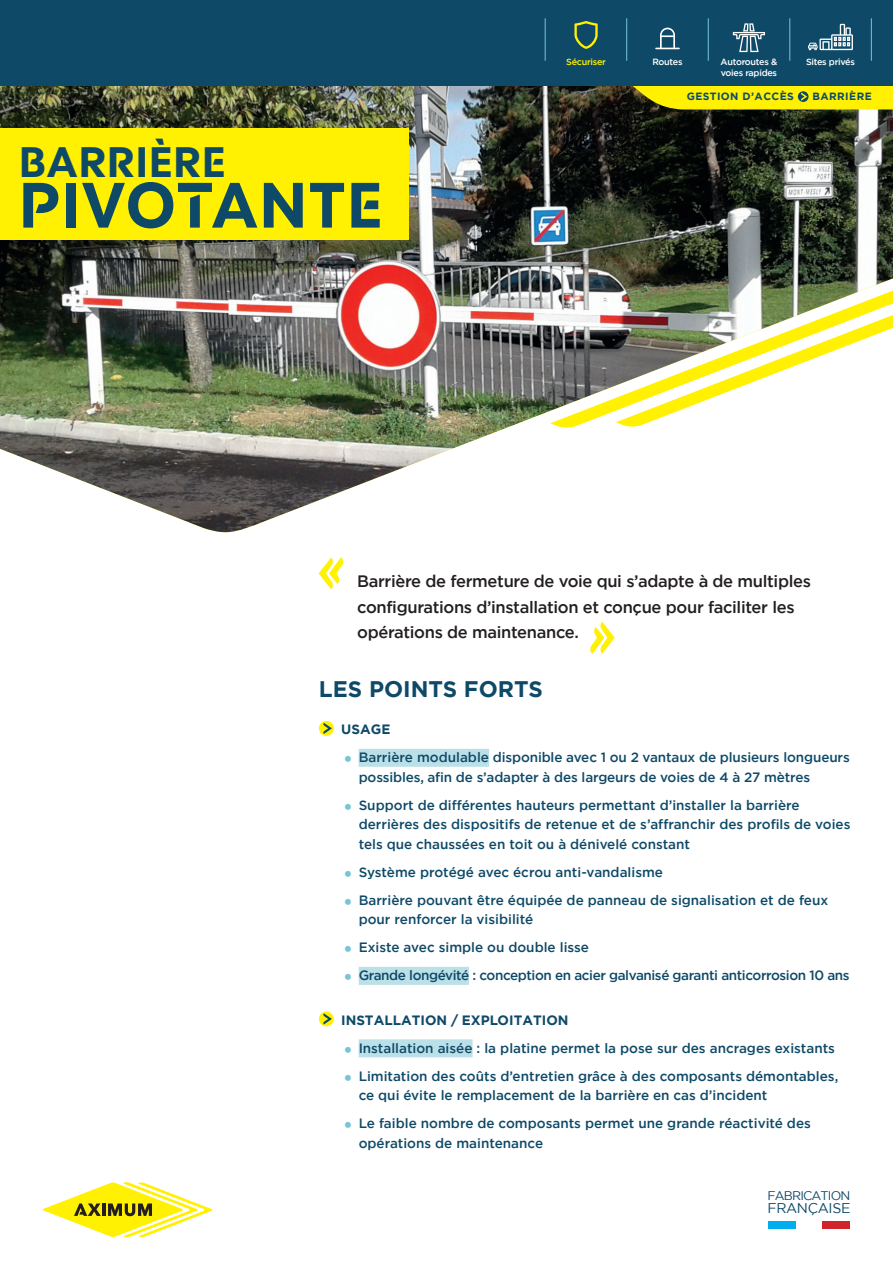
<style>
.page{position:relative;width:893px;height:1263px;background:#fff}
.page>*{position:absolute;margin:0;border:0;box-sizing:border-box;transform-origin:0 0}
.t1{font:700 63px "Colas";letter-spacing:.03em;color:#0e4a68}
.t2{font:700 42px "Colas";letter-spacing:.03em;color:#0e4a68}
.t3{font:700 22.5px "Gotham";color:#0e4a68}
.t4{font:500 16.5px/25.5px "Gotham";letter-spacing:-.02em;color:#231f20}
.t5{font:14.1px "Gotham";letter-spacing:-.025em;color:#0e4a68}
.t6{font:500 13.5px/19.5px "Gotham";color:#0e4a68}
.t7{font:500 13.5px/28px "Gotham";letter-spacing:-.03em;color:#0e4a68}
.t8{font:700 13.5px "Gotham";color:#0e4a68}
.t9{font:12.45px "Gotham";letter-spacing:-.065em;color:#0e4a68}
.t10{font:700 10.5px "Gotham";letter-spacing:.04em;color:#0e4a68}
.t11{font:500 9px/10.8px "Gotham";letter-spacing:-.03em;color:#fff}
.t12{font:500 9px "Gotham";letter-spacing:-.03em;color:#fff101}
</style>
<div class="page">
<img style="left:0;top:85px;width:893px;height:447px">
<img style="left:550px;top:234px;width:343px;height:194px">
<div style="left:359px;top:749px;width:130px;height:18px;background:#bce0e8"></div>
<div style="left:359px;top:967px;width:110px;height:18px;background:#bce0e8"></div>
<div style="left:359px;top:1039px;width:114px;height:18px;background:#bce0e8"></div>
<svg style="left:319px;top:721px;width:15px;height:15px"></svg>
<svg style="left:323px;top:723px;width:9px;height:11px"></svg>
<svg style="left:319px;top:1011px;width:15px;height:15px"></svg>
<svg style="left:323px;top:1013px;width:9px;height:11px"></svg>
<div style="left:0;top:128px;width:408px;height:112px;background:#fff101"></div>
<svg style="left:590px;top:622px;width:24px;height:32px"></svg>
<svg style="left:43px;top:1182px;width:169px;height:55px"></svg>
<div style="left:769px;top:1221px;width:27px;height:7px;background:#00aeef"></div>
<div style="left:823px;top:1221px;width:27px;height:7px;background:#d1232a"></div>
<div style="left:0;top:0;width:893px;height:85px;background:#0e4a68"></div>
<svg style="left:620px;top:85px;width:273px;height:24px"></svg>
<svg style="left:319px;top:557px;width:25px;height:32px"></svg>
<svg style="left:655px;top:28px;width:25px;height:21px"></svg>
<hr style="left:708px;top:18px;width:1px;height:43px;background:#78c5d5">
<hr style="left:789px;top:18px;width:1px;height:43px;background:#78c5d5">
<hr style="left:626px;top:18px;width:1px;height:43px;background:#78c5d5">
<hr style="left:545px;top:18px;width:1px;height:43px;background:#78c5d5">
<hr style="left:871px;top:18px;width:1px;height:43px;background:#78c5d5">
<svg style="left:808px;top:24px;width:45px;height:26px"></svg>
<svg style="left:733px;top:23px;width:32px;height:29px"></svg>
<svg style="left:574px;top:21px;width:24px;height:28px"></svg>
<p class="t12" style="left:566px;top:56px;width:41px">Sécuriser</p>
<p class="t11" style="left:652px;top:56px;width:32px">Routes</p>
<p class="t11" style="left:721px;top:56px;width:58px">Autoroutes &amp; voies rapides</p>
<p class="t11" style="left:806px;top:56px;width:50px">Sites privés</p>
<h2 class="t2" style="left:19px;top:138px;width:208px">BARRIÈRE</h2>
<h1 class="t1" style="left:19px;top:170px;width:364px">PIVOTANTE</h1>
<p class="t10" style="left:687px;top:90px;width:109px">GESTION D’ACCÈS</p>
<p class="t10" style="left:812px;top:90px;width:61px">BARRIÈRE</p>
<p class="t4" style="left:357px;top:568px;width:455px">Barrière de fermeture de voie qui s’adapte à de multiples configurations d’installation et conçue pour faciliter les opérations de maintenance.</p>
<h3 class="t3" style="left:319px;top:674px;width:225px">LES POINTS FORTS</h3>
<p class="t8" style="left:341px;top:720px;width:51px">USAGE</p>
<p class="t6" style="left:359px;top:748px;width:493px">Barrière modulable disponible avec 1 ou 2 vantaux de plusieurs longueurs possibles, afin de s’adapter à des largeurs de voies de 4 à 27 mètres</p>
<p class="t6" style="left:359px;top:795px;width:493px">Support de différentes hauteurs permettant d’installer la barrière derrières des dispositifs de retenue et de s’affranchir des profils de voies tels que chaussées en toit ou à dénivelé constant</p>
<p class="t6" style="left:359px;top:858px;width:471px;line-height:28px">Système protégé avec écrou anti-vandalisme<br>Barrière pouvant être équipée de panneau de signalisation et de feux</p>
<p class="t7" style="left:359px;top:905px;width:492px">pour renforcer la visibilité<br>Existe avec simple ou double lisse<br>Grande longévité : conception en acier galvanisé garanti anticorrosion 10 ans</p>
<p class="t8" style="left:341px;top:1011px;width:229px">INSTALLATION / EXPLOITATION</p>
<p class="t6" style="left:359px;top:1034px;width:481px;line-height:28px">Installation aisée : la platine permet la pose sur des ancrages existants<br>Limitation des coûts d’entretien grâce à des composants démontables,</p>
<p class="t6" style="left:359px;top:1081px;width:454px;line-height:28px">ce qui évite le remplacement de la barrière en cas d’incident<br>Le faible nombre de composants permet une grande réactivité des</p>
<p class="t6" style="left:359px;top:1133px;width:186px">opérations de maintenance</p>
<p class="t9" style="left:767px;top:1187px;width:84px">FABRICATION</p>
<p class="t5" style="left:767px;top:1198px;width:85px">FRANÇAISE</p>
</div>
